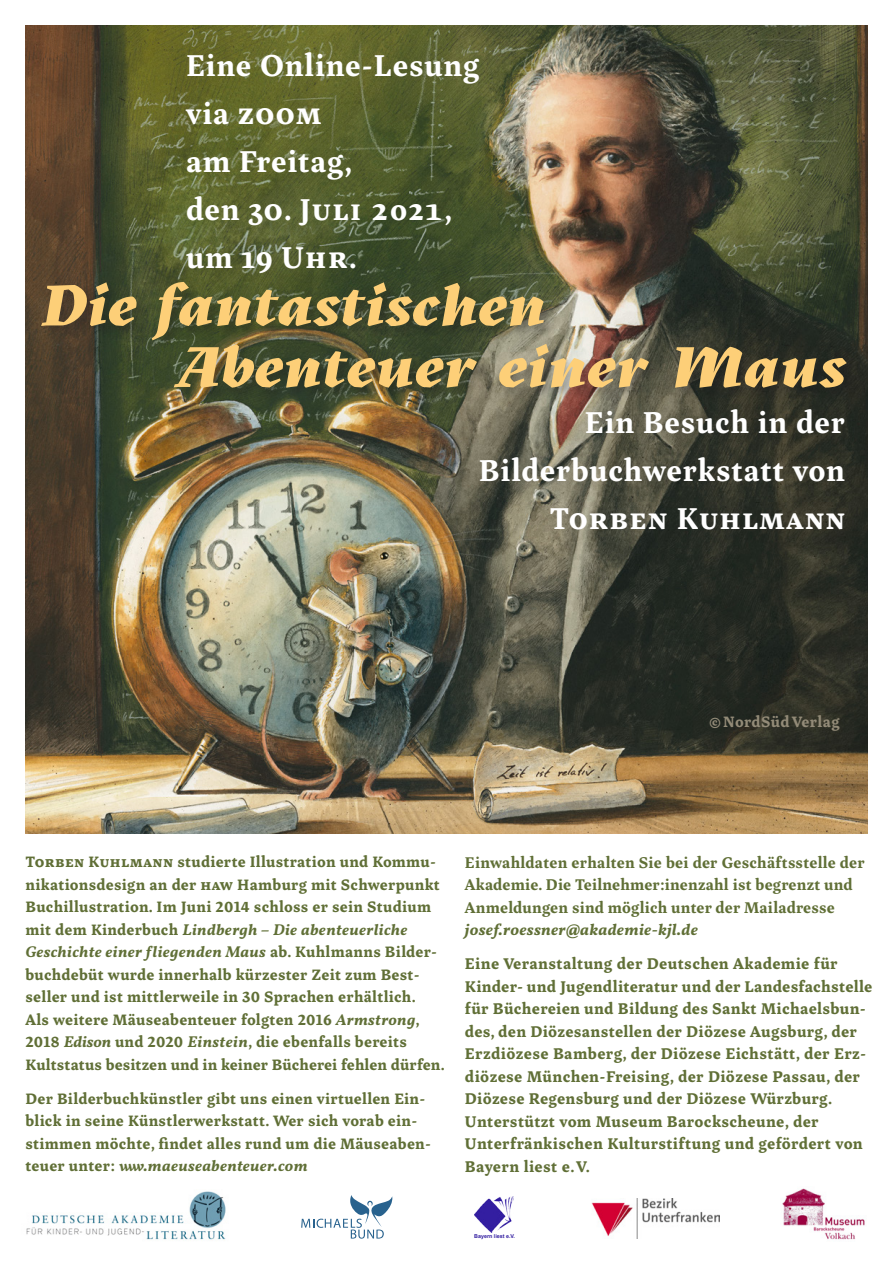
<style>
.page{position:relative;width:893px;height:1263px;background:#fff}
.page>*{position:absolute;margin:0;border:0;box-sizing:border-box;transform-origin:0 0}
.t1{font:italic 800 57px/61.5px "Kitsch";letter-spacing:.01em;color:#fdcf78}
.t2{font:700 31.5px/48px "Inka A Text";letter-spacing:.025em;color:#fff;text-align:right}
.t3{font:700 16.2px/22.5px "Inka A Small";letter-spacing:.015em;color:#606f36}
.t4{font:700 16.2px/22.5px "Inka A Text";letter-spacing:.01em;color:#606f36}
.t5{font:italic 700 16.2px "Vollkorn";letter-spacing:.02em;color:#606f36}
.t6{font:700 15.75px/22.5px "Inka A Small";letter-spacing:.015em;color:#606f36}
.t7{font:italic 700 15.75px/22.5px "Vollkorn";letter-spacing:.025em;color:#606f36}
.t8{font:700 15.75px "Inka A Small";letter-spacing:.025em;color:#938b78}
.t9{font:700 5.4px "Arial";color:#331ea1}
.s1{font-family:"Inka A Small";font-style:normal}
.s2{font-family:"Vollkorn";font-style:italic}
</style>
<div class="page">
<img style="left:26px;top:26px;width:841px;height:807px">
<div style="left:40px;top:280px;width:820px;height:121px;background:#1a171c;opacity:.3"></div>
<img style="left:26px;top:1191px;width:200px;height:49px">
<img style="left:475px;top:1196px;width:38px;height:36px">
<img style="left:782px;top:1188px;width:83px;height:52px">
<img style="left:591px;top:1199px;width:129px;height:40px">
<svg style="left:301px;top:1195px;width:91px;height:44px"></svg>
<h2 class="t2" style="left:186px;top:41px;width:295px;text-align:left">Eine Online-Lesung via zOOM<br>am Freitag,<br>den 3O. Juli 2o21, um 19 Uhr.</h2>
<h1 class="t1" style="left:176px;top:275px;width:672px;text-indent:-135px">Die fantastischen<br>Abenteuer einer Maus</h1>
<h2 class="t2" style="left:479px;top:399px;width:368px">Ein Besuch in der<br>Bilderbuchwerkstatt von<br>Torben Kuhlmann</h2>
<p class="t8" style="left:709px;top:713px;width:132px">©NordSüdVerlag</p>
<p class="t6" style="left:26px;top:851px;width:416px">Torben Kuhlmann studierte Illustration und Kommu&shy;nikationsdesign an der haw Hamburg mit Schwerpunkt<br>Buchillustration. Im Juni 2014 schloss er sein Studium</p>
<p class="t7" style="left:26px;top:917px;width:413px"><span class="s1">mit dem Kinderbuch</span> Lindbergh – Die abenteuerliche<br>Geschichte einer fliegenden Maus <span class="s1">ab. Kuhlmanns Bilder-</span></p>
<p class="t6" style="left:26px;top:963px;width:421px">buchdebüt wurde innerhalb kürzester Zeit zum Best&shy;seller und ist mittlerweile in 30 Sprachen erhältlich.<br>Als weitere Mäuseabenteuer folgten 2016 <span class="s2">Armstrong</span>, 2018 <span class="s2">Edison</span> und 2020 <span class="s2">Einstein</span>, die ebenfalls bereits Kultstatus besitzen und in keiner Bücherei fehlen dürfen.</p>
<p class="t6" style="left:26px;top:1087px;width:407px">Der Bilderbuchkünstler gibt uns einen virtuellen Ein&shy;blick in seine Künstlerwerkstatt. Wer sich vorab ein&shy;stimmen möchte, findet alles rund um die Mäuseaben-</p>
<p class="t7" style="left:26px;top:1154px;width:284px"><span class="s1">teuer unter:</span> www.maeuseabenteuer.com</p>
<p class="t4" style="left:465px;top:851px;width:401px">Einwahldaten erhalten Sie bei der Geschäftsstelle der<br>Akademie. Die Teilnehmer:inenzahl ist begrenzt und<br>Anmeldungen sind möglich unter der Mailadresse</p>
<p class="t5" style="left:465px;top:917px;width:235px">josef.roessner@akademie-kjl.de</p>
<p class="t3" style="left:465px;top:952px;width:409px">Eine Veranstaltung der Deutschen Akademie für Kinder- und Jugendliteratur und der Landesfachstelle für Büchereien und Bildung des Sankt Michaelsbun&shy;des, den Diözesanstellen der Diözese Augsburg, der Erzdiözese Bamberg, der Diözese Eichstätt, der Erz&shy;diözese München-Freising, der Diözese Passau, der Diözese Regensburg und der Diözese Würzburg.<br>Unterstützt vom Museum Barockscheune, der Unterfränkischen Kulturstiftung und gefördert von Bayern liest e.V.</p>
<p class="t9" style="left:474px;top:1232px;width:42px">Bayern liest e.V.</p>
</div>
